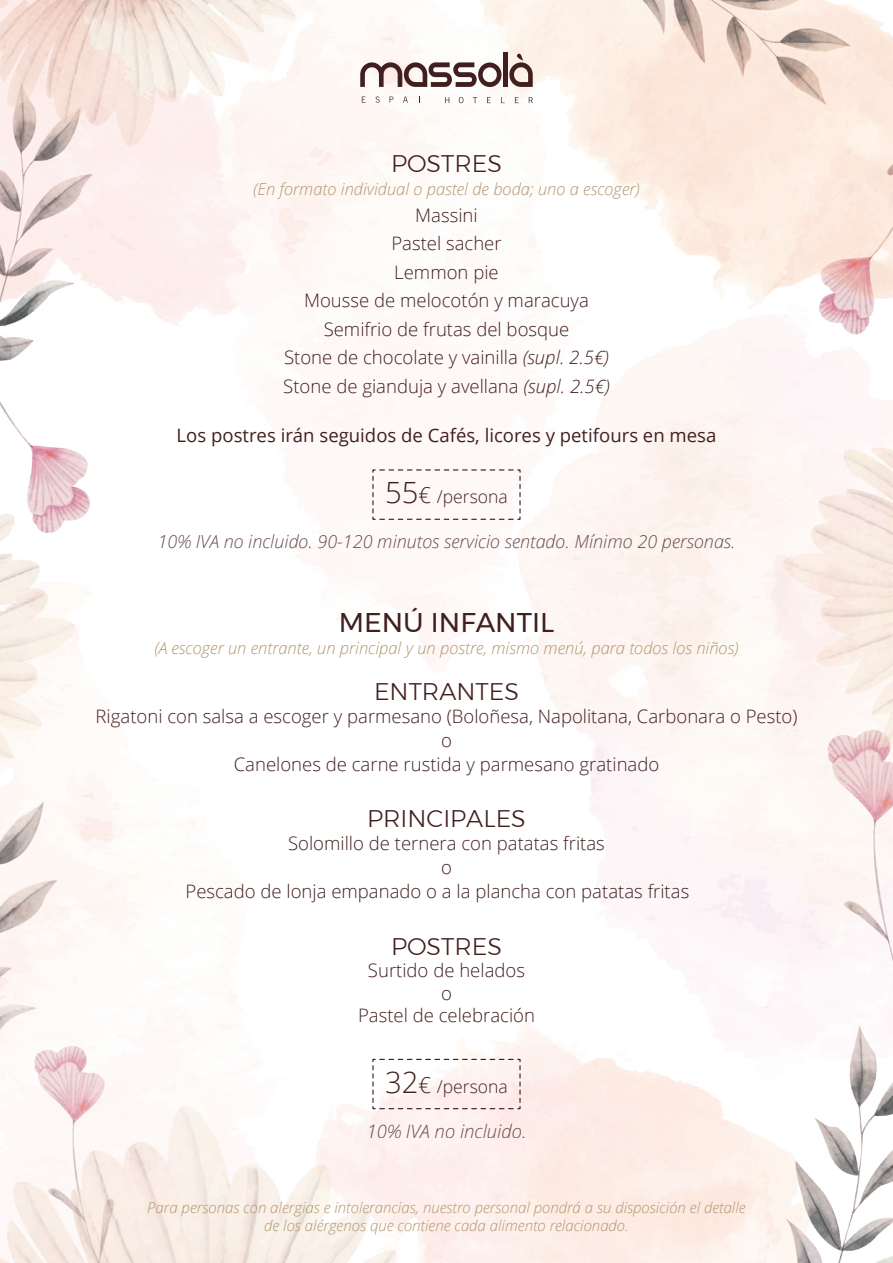
<style>
.page{position:relative;width:893px;height:1263px;background:#fff}
.page>*{position:absolute;margin:0;border:0;box-sizing:border-box;transform-origin:0 0}
.t1{font:27px "Montserrat";color:#421f1f}
.t2{font:300 24px "Montserrat";color:#421f1f}
.t3{font:300 18.6px/28.5px "Open Sans";color:#421f1f;text-align:center}
.t4{font:18.6px "Open Sans";color:#421f1f}
.t5{font:italic 300 18.6px "Open Sans";color:#421f1f}
.t6{font:italic 300 18px "Open Sans";color:#421f1f}
.t7{font:300 17.55px "Open Sans";color:#421f1f}
.t8{font:italic 300 16.5px "Open Sans";color:#b3966e}
.t9{font:italic 300 15px/18px "Open Sans";color:#b3966e;text-align:center}
.s1{font-style:italic}
.s2{font-size:29.25px}
.s3{font-size:21.9px}
</style>
<div class="page">
<img style="left:0;top:0;width:893px;height:1263px">
<svg style="left:372px;top:469px;width:149px;height:51px"></svg>
<svg style="left:360px;top:62px;width:141px;height:25px"></svg>
<div style="left:503px;top:53px;width:5px;height:34px;background:#421f1f"></div>
<svg style="left:362px;top:97px;width:4px;height:6px"></svg>
<svg style="left:375px;top:96px;width:5px;height:7px"></svg>
<svg style="left:390px;top:97px;width:3px;height:6px"></svg>
<svg style="left:403px;top:97px;width:5px;height:6px"></svg>
<svg style="left:445px;top:97px;width:4px;height:6px"></svg>
<svg style="left:459px;top:97px;width:4px;height:6px"></svg>
<svg style="left:473px;top:97px;width:4px;height:6px"></svg>
<svg style="left:487px;top:97px;width:4px;height:6px"></svg>
<svg style="left:501px;top:97px;width:4px;height:6px"></svg>
<svg style="left:515px;top:97px;width:4px;height:6px"></svg>
<svg style="left:529px;top:97px;width:4px;height:6px"></svg>
<svg style="left:509px;top:52px;width:24px;height:35px"></svg>
<svg style="left:372px;top:1058px;width:149px;height:52px"></svg>
<p class="t2" style="left:391px;top:146px;width:112px">POSTRES</p>
<p class="t8" style="left:253px;top:177px;width:388px">(En formato individual o pastel de boda; uno a escoger)</p>
<p class="t3" style="left:283px;top:200px;width:328px">Massini<br>Pastel sacher<br>Lemmon pie<br>Mousse de melocotón y maracuya<br>Semifrio de frutas del bosque<br>Stone de chocolate y vainilla <span class="s1">(supl. 2.5€)<br></span>Stone de gianduja y avellana <span class="s1">(supl. 2.5€)</span></p>
<p class="t4" style="left:177px;top:422px;width:541px">Los postres irán seguidos de Cafés, licores y petifours en mesa</p>
<p class="t7" style="left:385px;top:485px;width:124px"><span class="s2">55</span><span class="s3">€</span> /persona</p>
<p class="t6" style="left:158px;top:529px;width:579px">10% IVA no incluido. 90-120 minutos servicio sentado. Mínimo 20 personas.</p>
<h1 class="t1" style="left:339px;top:601px;width:217px">MENÚ INFANTIL</h1>
<p class="t8" style="left:154px;top:637px;width:586px">(A escoger un entrante, un principal y un postre, mismo menú, para todos los niños)</p>
<p class="t2" style="left:374px;top:674px;width:146px">ENTRANTES</p>
<p class="t3" style="left:96px;top:703px;width:703px;line-height:24px">Rigatoni con salsa a escoger y parmesano (Boloñesa, Napolitana, Carbonara o Pesto) o<br>Canelones de carne rustida y parmesano gratinado</p>
<p class="t2" style="left:367px;top:801px;width:160px">PRINCIPALES</p>
<p class="t3" style="left:288px;top:828px;width:318px">Solomillo de ternera con patatas fritas</p>
<p class="t3" style="left:441px;top:852px;width:12px">o</p>
<p class="t3" style="left:185px;top:876px;width:505px">Pescado de lonja empanado o a la plancha con patatas fritas</p>
<p class="t2" style="left:391px;top:928px;width:112px">POSTRES</p>
<p class="t3" style="left:358px;top:959px;width:178px;line-height:22.2px">Surtido de helados<br>o<br>Pastel de celebración</p>
<p class="t7" style="left:385px;top:1074px;width:124px"><span class="s2">32</span><span class="s3">€</span> /persona</p>
<p class="t5" style="left:367px;top:1118px;width:161px">10% IVA no incluido.</p>
<p class="t9" style="left:147px;top:1198px;width:600px">Para personas con alergias e intolerancias, nuestro personal pondrá a su disposición el detalle de los alérgenos que contiene cada alimento relacionado.</p>
</div>
